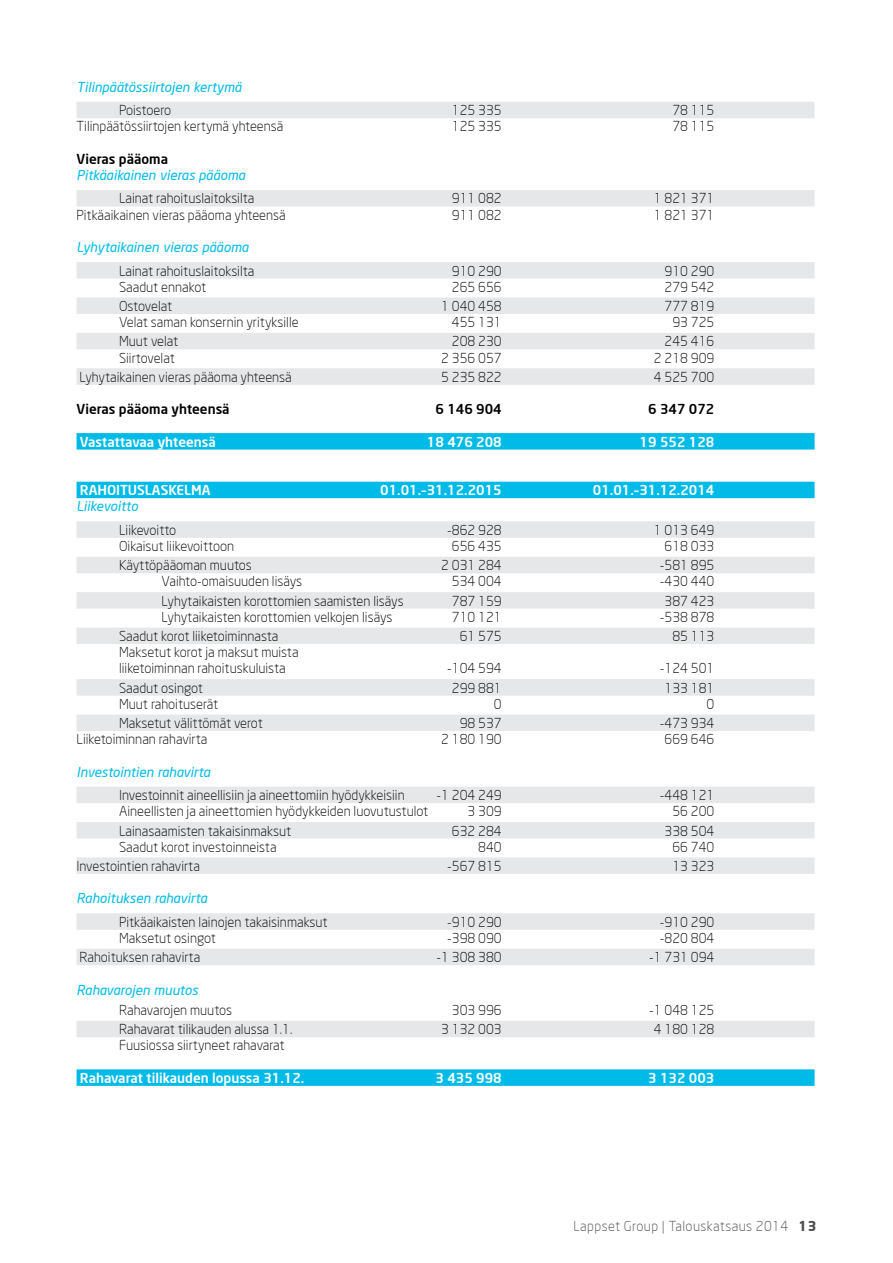
<style>
.page{position:relative;width:893px;height:1263px;background:#fff}
.page>*{position:absolute;margin:0;border:0;box-sizing:border-box;transform-origin:0 0}
.t1{font:300 13.5px/16.2px "Neo Sans";color:#000}
.t2{font:italic 13.5px "Neo Sans";color:#00bbe7}
.t3{font:500 13.5px "Neo Sans";color:#fff}
.t4{font:500 13.5px "Neo Sans";color:#000}
.t5{font:300 13.5px "Neo Sans";letter-spacing:.03em;color:#4d4d4f}
.t6{font:300 13.5px "Neo Sans";letter-spacing:-.02em;color:#000}
.s1{font-weight:700}
</style>
<div class="page">
<div style="left:77px;top:102px;width:738px;height:16px;background:#e6e7e8"></div>
<div style="left:77px;top:190px;width:738px;height:16px;background:#e6e7e8"></div>
<div style="left:77px;top:262px;width:738px;height:17px;background:#e6e7e8"></div>
<div style="left:77px;top:297px;width:738px;height:17px;background:#e6e7e8"></div>
<div style="left:77px;top:333px;width:738px;height:16px;background:#e6e7e8"></div>
<div style="left:77px;top:368px;width:738px;height:17px;background:#e6e7e8"></div>
<div style="left:77px;top:433px;width:738px;height:17px;background:#00bbe7"></div>
<div style="left:77px;top:482px;width:738px;height:16px;background:#00bbe7"></div>
<div style="left:77px;top:521px;width:738px;height:17px;background:#e6e7e8"></div>
<div style="left:77px;top:557px;width:738px;height:16px;background:#e6e7e8"></div>
<div style="left:77px;top:592px;width:738px;height:17px;background:#e6e7e8"></div>
<div style="left:77px;top:627px;width:738px;height:17px;background:#e6e7e8"></div>
<div style="left:77px;top:679px;width:738px;height:17px;background:#e6e7e8"></div>
<div style="left:77px;top:714px;width:738px;height:17px;background:#e6e7e8"></div>
<div style="left:77px;top:787px;width:738px;height:16px;background:#e6e7e8"></div>
<div style="left:77px;top:822px;width:738px;height:16px;background:#e6e7e8"></div>
<div style="left:77px;top:857px;width:738px;height:17px;background:#e6e7e8"></div>
<div style="left:77px;top:913px;width:738px;height:17px;background:#e6e7e8"></div>
<div style="left:77px;top:949px;width:738px;height:16px;background:#e6e7e8"></div>
<div style="left:77px;top:1021px;width:738px;height:16px;background:#e6e7e8"></div>
<div style="left:77px;top:1069px;width:738px;height:17px;background:#00bbe7"></div>
<p class="t2" style="left:77px;top:79px;width:167px">Tilinpäätössiirtojen kertymä</p>
<p class="t1" style="left:119px;top:102px;width:54px">Poistoero</p>
<p class="t1" style="left:452px;top:102px;width:51px">125 335</p>
<p class="t1" style="left:672px;top:102px;width:44px">78 115</p>
<p class="t1" style="left:77px;top:118px;width:208px">Tilinpäätössiirtojen kertymä yhteensä</p>
<p class="t1" style="left:452px;top:118px;width:51px">125 335</p>
<p class="t1" style="left:672px;top:118px;width:44px">78 115</p>
<p class="t4" style="left:77px;top:150px;width:93px">Vieras pääoma</p>
<p class="t2" style="left:77px;top:167px;width:170px">Pitkäaikainen vieras pääoma</p>
<p class="t1" style="left:119px;top:190px;width:137px">Lainat rahoituslaitoksilta</p>
<p class="t1" style="left:452px;top:190px;width:51px">911 082</p>
<p class="t1" style="left:654px;top:190px;width:62px">1 821 371</p>
<p class="t1" style="left:77px;top:207px;width:211px">Pitkäaikainen vieras pääoma yhteensä</p>
<p class="t1" style="left:452px;top:207px;width:51px">911 082</p>
<p class="t1" style="left:654px;top:207px;width:62px">1 821 371</p>
<p class="t2" style="left:77px;top:239px;width:174px">Lyhytaikainen vieras pääoma</p>
<p class="t1" style="left:119px;top:262px;width:137px">Lainat rahoituslaitoksilta</p>
<p class="t1" style="left:452px;top:262px;width:51px">910 290</p>
<p class="t1" style="left:664px;top:262px;width:51px">910 290</p>
<p class="t1" style="left:119px;top:279px;width:89px">Saadut ennakot</p>
<p class="t1" style="left:452px;top:279px;width:51px">265 656</p>
<p class="t1" style="left:664px;top:279px;width:51px">279 542</p>
<p class="t6" style="left:119px;top:298px;width:55px">Ostovelat</p>
<p class="t1" style="left:441px;top:298px;width:62px">1 040 458</p>
<p class="t1" style="left:664px;top:298px;width:51px">777 819</p>
<p class="t1" style="left:119px;top:314px;width:181px">Velat saman konsernin yrityksille</p>
<p class="t1" style="left:452px;top:314px;width:51px">455 131</p>
<p class="t1" style="left:672px;top:314px;width:44px">93 725</p>
<p class="t1" style="left:119px;top:333px;width:61px">Muut velat</p>
<p class="t1" style="left:452px;top:333px;width:51px">208 230</p>
<p class="t1" style="left:664px;top:333px;width:51px">245 416</p>
<p class="t1" style="left:119px;top:349px;width:57px">Siirtovelat</p>
<p class="t1" style="left:441px;top:349px;width:62px">2 356 057</p>
<p class="t1" style="left:654px;top:349px;width:62px">2 218 909</p>
<p class="t1" style="left:79px;top:369px;width:214px">Lyhytaikainen vieras pääoma yhteensä</p>
<p class="t1" style="left:441px;top:369px;width:62px">5 235 822</p>
<p class="t1" style="left:654px;top:369px;width:62px">4 525 700</p>
<p class="t4" style="left:77px;top:401px;width:155px">Vieras pääoma yhteensä</p>
<p class="t4" style="left:435px;top:401px;width:68px">6 146 904</p>
<p class="t4" style="left:648px;top:401px;width:68px">6 347 072</p>
<p class="t3" style="left:80px;top:433px;width:137px">Vastattavaa yhteensä</p>
<p class="t3" style="left:427px;top:433px;width:76px">18 476 208</p>
<p class="t3" style="left:640px;top:433px;width:76px">19 552 128</p>
<p class="t3" style="left:80px;top:482px;width:132px">RAHOITUSLASKELMA</p>
<p class="t3" style="left:380px;top:482px;width:123px">01.01.–31.12.2015</p>
<p class="t3" style="left:593px;top:482px;width:123px">01.01.–31.12.2014</p>
<p class="t2" style="left:77px;top:498px;width:63px">Liikevoitto</p>
<p class="t1" style="left:119px;top:522px;width:59px">Liikevoitto</p>
<p class="t1" style="left:447px;top:522px;width:56px">-862 928</p>
<p class="t1" style="left:654px;top:522px;width:62px">1 013 649</p>
<p class="t1" style="left:119px;top:538px;width:117px">Oikaisut liikevoittoon</p>
<p class="t1" style="left:452px;top:538px;width:51px">656 435</p>
<p class="t1" style="left:664px;top:538px;width:51px">618 033</p>
<p class="t1" style="left:119px;top:557px;width:134px">Käyttöpääoman muutos</p>
<p class="t1" style="left:441px;top:557px;width:62px">2 031 284</p>
<p class="t1" style="left:660px;top:557px;width:56px">-581 895</p>
<p class="t1" style="left:162px;top:573px;width:142px">Vaihto-omaisuuden lisäys</p>
<p class="t1" style="left:452px;top:573px;width:51px">534 004</p>
<p class="t1" style="left:660px;top:573px;width:56px">-430 440</p>
<p class="t1" style="left:162px;top:592px;width:244px">Lyhytaikaisten korottomien saamisten lisäys</p>
<p class="t1" style="left:452px;top:592px;width:51px">787 159</p>
<p class="t1" style="left:664px;top:592px;width:51px">387 423</p>
<p class="t1" style="left:162px;top:609px;width:232px">Lyhytaikaisten korottomien velkojen lisäys</p>
<p class="t1" style="left:452px;top:609px;width:51px">710 121</p>
<p class="t1" style="left:660px;top:609px;width:56px">-538 878</p>
<p class="t1" style="left:119px;top:628px;width:161px">Saadut korot liiketoiminnasta</p>
<p class="t1" style="left:460px;top:628px;width:44px">61 575</p>
<p class="t1" style="left:672px;top:628px;width:44px">85 113</p>
<p class="t1" style="left:119px;top:644px;width:181px">Maksetut korot ja maksut muista liiketoiminnan rahoituskuluista</p>
<p class="t1" style="left:447px;top:660px;width:56px">-104 594</p>
<p class="t1" style="left:660px;top:660px;width:56px">-124 501</p>
<p class="t1" style="left:119px;top:679px;width:86px">Saadut osingot</p>
<p class="t1" style="left:452px;top:679px;width:51px">299 881</p>
<p class="t1" style="left:664px;top:679px;width:51px">133 181</p>
<p class="t1" style="left:119px;top:696px;width:101px">Muut rahoituserät</p>
<p class="t1" style="left:494px;top:696px;width:9px">0</p>
<p class="t1" style="left:706px;top:696px;width:9px">0</p>
<p class="t1" style="left:119px;top:715px;width:145px">Maksetut välittömät verot</p>
<p class="t1" style="left:460px;top:715px;width:44px">98 537</p>
<p class="t1" style="left:660px;top:715px;width:56px">-473 934</p>
<p class="t1" style="left:77px;top:731px;width:133px">Liiketoiminnan rahavirta</p>
<p class="t1" style="left:441px;top:731px;width:62px">2 180 190</p>
<p class="t1" style="left:664px;top:731px;width:51px">669 646</p>
<p class="t2" style="left:77px;top:763px;width:135px">Investointien rahavirta</p>
<p class="t1" style="left:119px;top:787px;width:287px">Investoinnit aineellisiin ja aineettomiin hyödykkeisiin</p>
<p class="t1" style="left:436px;top:787px;width:67px">-1 204 249</p>
<p class="t1" style="left:660px;top:787px;width:56px">-448 121</p>
<p class="t1" style="left:119px;top:803px;width:311px">Aineellisten ja aineettomien hyödykkeiden luovutustulot</p>
<p class="t1" style="left:468px;top:803px;width:36px">3 309</p>
<p class="t1" style="left:672px;top:803px;width:44px">56 200</p>
<p class="t1" style="left:119px;top:822px;width:174px">Lainasaamisten takaisinmaksut</p>
<p class="t1" style="left:452px;top:822px;width:51px">632 284</p>
<p class="t1" style="left:664px;top:822px;width:51px">338 504</p>
<p class="t1" style="left:119px;top:838px;width:159px">Saadut korot investoinneista</p>
<p class="t1" style="left:478px;top:838px;width:25px">840</p>
<p class="t1" style="left:672px;top:838px;width:44px">66 740</p>
<p class="t1" style="left:77px;top:858px;width:125px">Investointien rahavirta</p>
<p class="t1" style="left:447px;top:858px;width:56px">-567 815</p>
<p class="t1" style="left:672px;top:858px;width:44px">13 323</p>
<p class="t2" style="left:77px;top:890px;width:132px">Rahoituksen rahavirta</p>
<p class="t1" style="left:119px;top:914px;width:210px">Pitkäaikaisten lainojen takaisinmaksut</p>
<p class="t1" style="left:447px;top:914px;width:56px">-910 290</p>
<p class="t1" style="left:660px;top:914px;width:56px">-910 290</p>
<p class="t1" style="left:119px;top:930px;width:99px">Maksetut osingot</p>
<p class="t1" style="left:447px;top:930px;width:56px">-398 090</p>
<p class="t1" style="left:660px;top:930px;width:56px">-820 804</p>
<p class="t1" style="left:79px;top:949px;width:122px">Rahoituksen rahavirta</p>
<p class="t1" style="left:436px;top:949px;width:67px">-1 308 380</p>
<p class="t1" style="left:649px;top:949px;width:67px">-1 731 094</p>
<p class="t2" style="left:77px;top:981px;width:123px">Rahavarojen muutos</p>
<p class="t1" style="left:119px;top:1002px;width:115px">Rahavarojen muutos</p>
<p class="t1" style="left:452px;top:1002px;width:51px">303 996</p>
<p class="t1" style="left:649px;top:1002px;width:67px">-1 048 125</p>
<p class="t1" style="left:119px;top:1021px;width:175px">Rahavarat tilikauden alussa 1.1.</p>
<p class="t1" style="left:441px;top:1021px;width:62px">3 132 003</p>
<p class="t1" style="left:654px;top:1021px;width:62px">4 180 128</p>
<p class="t1" style="left:119px;top:1037px;width:167px">Fuusiossa siirtyneet rahavarat</p>
<p class="t3" style="left:80px;top:1069px;width:226px">Rahavarat tilikauden lopussa 31.12.</p>
<p class="t3" style="left:435px;top:1069px;width:68px">3 435 998</p>
<p class="t3" style="left:648px;top:1069px;width:68px">3 132 003</p>
<p class="t5" style="left:573px;top:1218px;width:245px">Lappset Group | Talouskatsaus 2014 <span class="s1">13</span></p>
</div>
